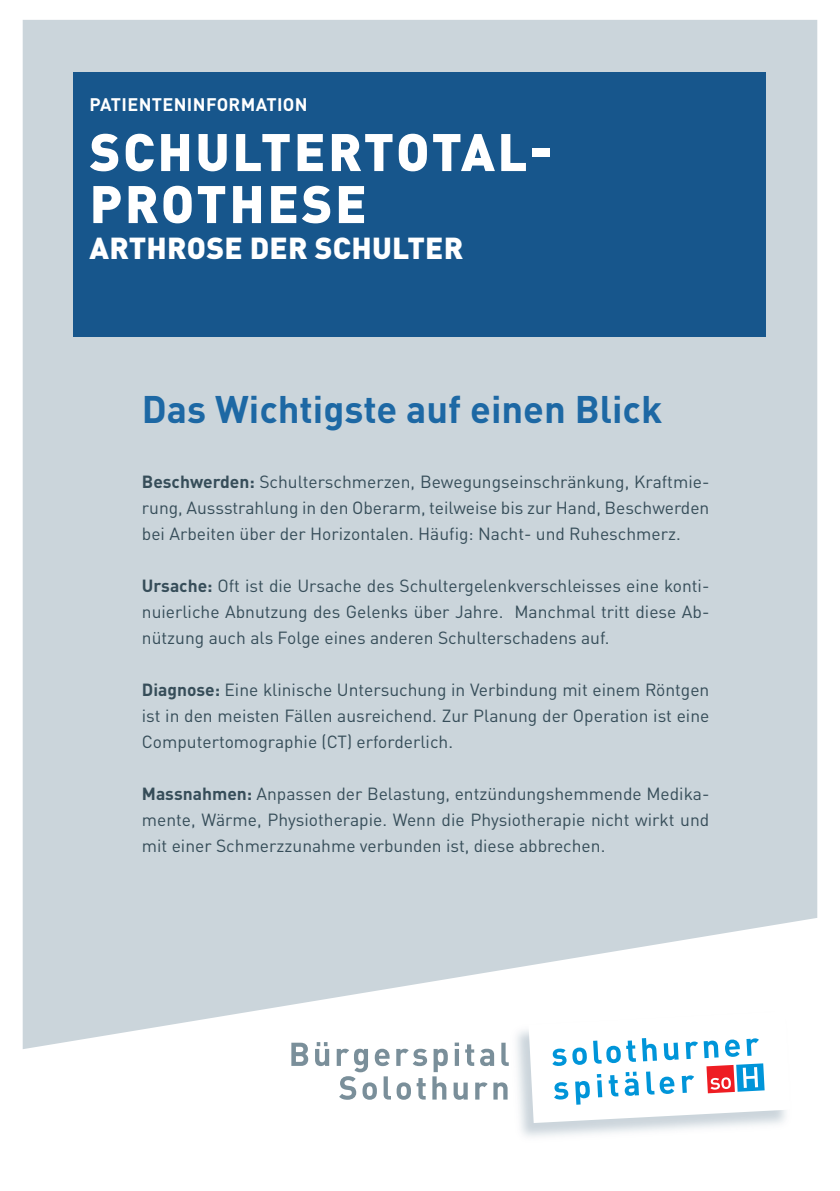
<style>
.page{position:relative;width:840px;height:1191px;background:#fff}
.page>*{position:absolute;margin:0;border:0;box-sizing:border-box;transform-origin:0 0}
.t1{font:900 52px/52px "DINOT";letter-spacing:.05em;color:#fff}
.t2{font:700 38px "DINOT";color:#1d68a4}
.t3{font:900 30px "DINOT";letter-spacing:.01em;color:#fff}
.t4{font:700 18px "DINOT";letter-spacing:.02em;color:#fff}
.t5{font:17.4px/26px "DINOT";color:#364d59;text-align:justify}
.s1{font-weight:700}
</style>
<div class="page">
<div style="left:23px;top:20px;width:793px;height:1029px;background:#cbd5db"></div>
<img style="left:508px;top:1008px;width:286px;height:129px">
<svg style="left:528px;top:1011px;width:262px;height:112px"></svg>
<svg style="left:291px;top:1042px;width:17px;height:24px"></svg>
<svg style="left:315px;top:1042px;width:14px;height:24px"></svg>
<svg style="left:454px;top:1049px;width:4px;height:17px"></svg>
<svg style="left:454px;top:1042px;width:5px;height:4px"></svg>
<svg style="left:465px;top:1044px;width:9px;height:22px"></svg>
<svg style="left:480px;top:1048px;width:14px;height:18px"></svg>
<svg style="left:501px;top:1042px;width:7px;height:24px"></svg>
<svg style="left:336px;top:1048px;width:111px;height:51px"></svg>
<svg style="left:453px;top:1082px;width:14px;height:17px"></svg>
<svg style="left:475px;top:1082px;width:12px;height:17px"></svg>
<svg style="left:493px;top:1082px;width:14px;height:17px"></svg>
<div style="left:74px;top:72px;width:691px;height:264px;background:#17568c"></div>
<p class="t4" style="left:89px;top:90px;width:219px">PATIENTENINFORMATION</p>
<h1 class="t1" style="left:90px;top:123px;width:463px">SCHULTERTOTAL-<br>PROTHESE</h1>
<h3 class="t3" style="left:89px;top:224px;width:375px">ARTHROSE DER SCHULTER</h3>
<h2 class="t2" style="left:142px;top:380px;width:521px">Das Wichtigste auf einen Blick</h2>
<p class="t5" style="left:142px;top:468px;width:568px"><span class="s1">Beschwerden:</span> Schulterschmerzen, Bewegungseinschränkung, Kraftmie&shy;rung, Aussstrahlung in den Oberarm, teilweise bis zur Hand, Beschwerden bei Arbeiten über der Horizontalen. Häufig: Nacht- und Ruheschmerz.</p>
<p class="t5" style="left:142px;top:572px;width:568px"><span class="s1">Ursache:</span> Oft ist die Ursache des Schultergelenkverschleisses eine konti&shy;nuierliche Abnutzung des Gelenks über Jahre. Manchmal tritt diese Ab&shy;nützung auch als Folge eines anderen Schulterschadens auf.</p>
<p class="t5" style="left:142px;top:676px;width:568px"><span class="s1">Diagnose:</span> Eine klinische Untersuchung in Verbindung mit einem Röntgen ist in den meisten Fällen ausreichend. Zur Planung der Operation ist eine Computertomographie (CT) erforderlich.</p>
<p class="t5" style="left:142px;top:780px;width:568px"><span class="s1">Massnahmen:</span> Anpassen der Belastung, entzündungshemmende Medika&shy;mente, Wärme, Physiotherapie. Wenn die Physiotherapie nicht wirkt und mit einer Schmerzzunahme verbunden ist, diese abbrechen.</p>
</div>
